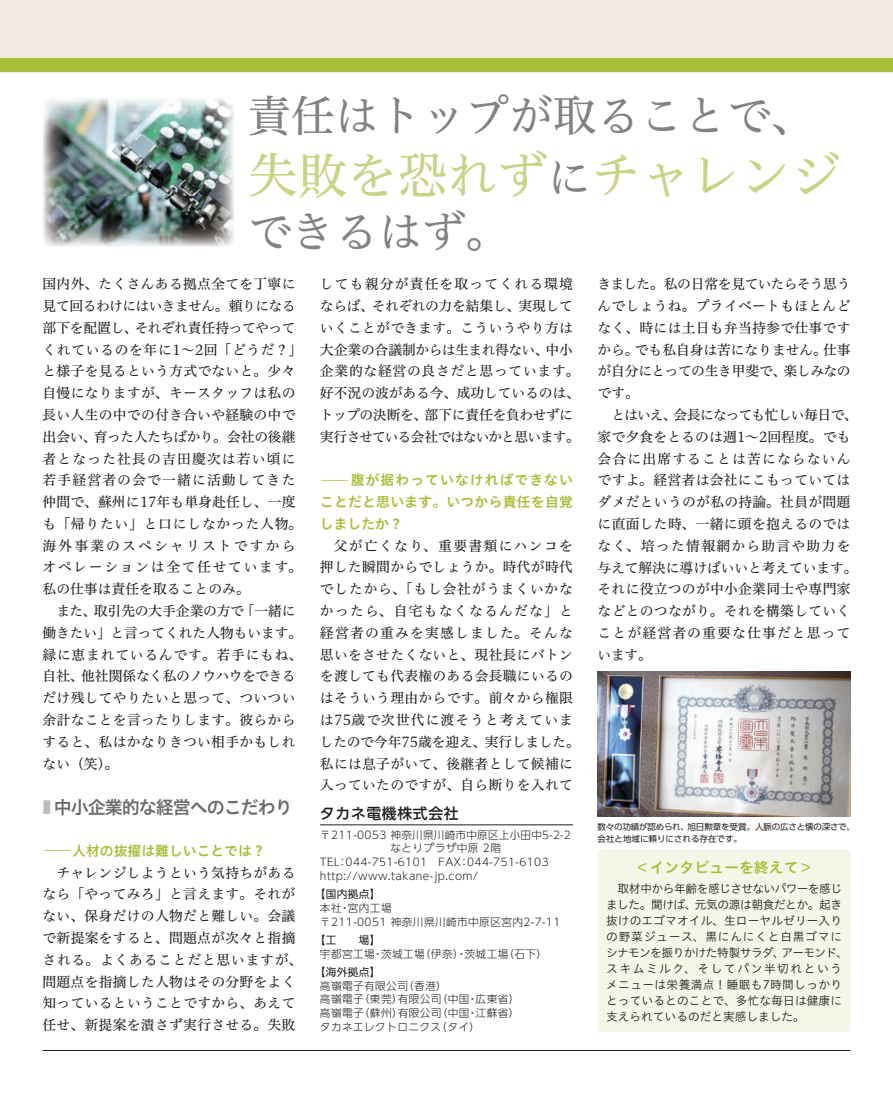
<style>
.page{position:relative;width:893px;height:1093px;background:#fff}
.page>*{position:absolute;margin:0;border:0;box-sizing:border-box;transform-origin:0 0}
.t1{font:49.95px "Hiragino UD Serif Std W4 90 msp RKSJ H";color:#c8d485}
.t2{font:43.65px "Hiragino UD Serif Std W4 90 msp RKSJ H";color:#808285}
.t3{font:18px "Hiragino UD Sans Std W6 90 msp RKSJ H";letter-spacing:-.06em;color:#6c6d70}
.t4{font:14.85px "Hiragino UD Sans Std W6 90 msp RKSJ H";color:#a7bf39}
.t5{font:14.85px "UD Shin Go Pro Medium 90 msp RKSJ H";letter-spacing:.04em;color:#231f20}
.t6{font:13.8px/21.8px "Hiragino UD Serif Std W4 90 msp RKSJ H";letter-spacing:.02em;color:#231f20}
.t7{font:13.8px/21.8px "Hiragino UD Serif Std W4 90 msp RKSJ H";letter-spacing:-.005em;color:#231f20}
.t8{font:13.8px/21.8px "Hiragino UD Sans Std W6 90 msp RKSJ H";letter-spacing:.02em;color:#a7bf39;text-align:justify}
.t9{font:13.8px "Hiragino UD Sans Std W6 90 msp RKSJ H";color:#a7bf39}
.t10{font:11.7px/15.9px "Hiragino UD Sans Std W3 90 msp RKSJ H";letter-spacing:.01em;color:#231f20}
.t11{font:10.65px/13.8px "UD Shin Go Pro Light 90 msp RKSJ H";letter-spacing:.04em;color:#231f20}
.t12{font:10.65px "UD Shin Go Pro Light 90 msp RKSJ H";letter-spacing:.02em;color:#231f20}
.t13{font:10.65px "UD Shin Go Pro Regular 90 msp RKSJ H";letter-spacing:.04em;color:#231f20}
.t14{font:8.55px/11.7px "UD Shin Go Pro Regular 90 msp RKSJ H";color:#231f20}
.s1{font-size:43.65px;color:#808285}
.s2{color:#bcbdc0}
.s3{font-family:"Hiragino UD Serif Std W4 90 msp RKSJ H";font-size:14.85px}
</style>
<div class="page">
<div style="left:0;top:0;width:893px;height:72px;background:#f1ebe1"></div>
<div style="left:0;top:58px;width:893px;height:14px;background:#a7bf39"></div>
<hr style="left:43px;top:1050px;width:807px;height:1px;background:#231f20">
<div style="left:598px;top:849px;width:253px;height:183px;background:#f4f7e7;border-radius:4px"></div>
<hr style="left:320px;top:824px;width:253px;height:1px;background:#231f20">
<img style="left:43px;top:98px;width:191px;height:149px">
<img style="left:598px;top:672px;width:252px;height:144px">
<h2 class="t2" style="left:248px;top:100px;width:568px">責任はトップが取ることで、</h2>
<h1 class="t1" style="left:248px;top:157px;width:595px">失敗を恐れず<span class="s1">に</span>チャレンジ</h1>
<h2 class="t2" style="left:248px;top:215px;width:263px">できるはず。</h2>
<p class="t6" style="left:43px;top:275px;width:261px">国内外、たくさんある拠点全てを丁寧に見て回るわけにはいきません。頼りになる部下を配置し、それぞれ責任持ってやってくれているのを年に1～2回「どうだ？」と様子を見るという方式でないと。少々自慢になりますが、キースタッフは私の長い人生の中での付き合いや経験の中で出会い、育った人たちばかり。会社の後継者となった社長の吉田慶次は若い頃に若手経営者の会で一緒に活動してきた仲間で、蘇州に17年も単身赴任し、一度も「帰りたい」と口にしなかった人物。海外事業のスペシャリストですからオペレーションは全て任せています。私の仕事は責任を取ることのみ。</p>
<p class="t6" style="left:43px;top:602px;width:261px;text-indent:14px">また、取引先の大手企業の方で「一緒に働きたい」と言ってくれた人物もいます。縁に恵まれているんです。若手にもね、自社、他社関係なく私のノウハウをできるだけ残してやりたいと思って、ついつい余計なことを言ったりします。彼らからすると、私はかなりきつい相手かもしれない（笑）。</p>
<h3 class="t3" style="left:43px;top:800px;width:252px"><span class="s2">■</span> 中小企業的な経営へのこだわり</h3>
<p class="t9" style="left:43px;top:845px;width:225px"><span class="s3">―</span>人材の抜擢は難しいことでは？</p>
<p class="t6" style="left:43px;top:863px;width:261px;text-align:center">チャレンジしようという気持ちがある<br>なら「やってみろ」と言えます。それがない、保身だけの人物だと難しい。会議で新提案をすると、問題点が次々と指摘される。よくあることだと思いますが、問題点を指摘した人物はその分野をよく知っているということですから、あえて任せ、新提案を潰さず実行させる。失敗</p>
<p class="t7" style="left:320px;top:275px;width:261px">しても親分が責任を取ってくれる環境ならば、それぞれの力を結集し、実現していくことができます。こういうやり方は大企業の合議制からは生まれ得ない、中小企業的な経営の良さだと思っています。好不況の波がある今、成功しているのは、トップの決断を、部下に責任を負わせずに実行させている会社ではないかと思います。</p>
<p class="t8" style="left:320px;top:471px;width:255px"><span class="s3">―</span>腹が据わっていなければできないことだと思います。いつから責任を自覚しましたか？</p>
<p class="t6" style="left:320px;top:536px;width:261px;text-align:center">父が亡くなり、重要書類にハンコを<br>押した瞬間からでしょうか。時代が時代でしたから、「もし会社がうまくいかなかったら、自宅もなくなるんだな」と経営者の重みを実感しました。そんな思いをさせたくないと、現社長にバトンを渡しても代表権のある会長職にいるのはそういう理由からです。前々から権限は75歳で次世代に渡そうと考えていましたので今年75歳を迎え、実行しました。私には息子がいて、後継者として候補に入っていたのですが、自ら断りを入れて</p>
<p class="t5" style="left:320px;top:808px;width:140px">タカネ電機株式会社</p>
<p class="t12" style="left:320px;top:830px;width:252px">〒211-0053 神奈川県川崎市中原区上小田中5-2-2</p>
<p class="t11" style="left:390px;top:843px;width:112px">なとりプラザ中原 2階</p>
<p class="t11" style="left:320px;top:857px;width:230px">TEL：044-751-6101　FAX：044-751-6103</p>
<p class="t11" style="left:320px;top:870px;width:160px">http://www.takane-jp.com/</p>
<p class="t13" style="left:315px;top:890px;width:67px">【国内拠点】</p>
<p class="t11" style="left:320px;top:902px;width:242px">本社・宮内工場<br>〒211-0051 神奈川県川崎市中原区宮内2-7-11</p>
<p class="t13" style="left:315px;top:936px;width:67px">【工　　場】</p>
<p class="t11" style="left:320px;top:948px;width:229px">宇都宮工場・茨城工場（伊奈）・茨城工場（石下）</p>
<p class="t13" style="left:315px;top:968px;width:67px">【海外拠点】</p>
<p class="t11" style="left:320px;top:980px;width:201px">高嶺電子有限公司（香港）<br>高嶺電子（東莞）有限公司（中国・広東省）高嶺電子（蘇州）有限公司（中国・江蘇省）タカネエレクトロニクス（タイ）</p>
<p class="t6" style="left:598px;top:275px;width:255px;text-align:justify">きました。私の日常を見ていたらそう思うんでしょうね。プライベートもほとんどなく、時には土日も弁当持参で仕事ですから。でも私自身は苦になりません。仕事が自分にとっての生き甲斐で、楽しみなのです。</p>
<p class="t6" style="left:598px;top:406px;width:261px;text-indent:14px">とはいえ、会長になっても忙しい毎日で、家で夕食をとるのは週1～2回程度。でも会合に出席することは苦にならないんですよ。経営者は会社にこもっていてはダメだというのが私の持論。社員が問題に直面した時、一緒に頭を抱えるのではなく、培った情報網から助言や助力を与えて解決に導けばいいと考えています。それに役立つのが中小企業同士や専門家などとのつながり。それを構築していくことが経営者の重要な仕事だと思っています。</p>
<p class="t14" style="left:598px;top:822px;width:259px">数々の功績が認められ、旭日勲章を受賞。人脈の広さと懐の深さで、会社と地域に頼りにされる存在です。</p>
<p class="t4" style="left:635px;top:861px;width:180px">＜インタビューを終えて＞</p>
<p class="t10" style="left:606px;top:882px;width:243px">　取材中から年齢を感じさせないパワーを感じました。聞けば、元気の源は朝食だとか。起き抜けのエゴマオイル、生ローヤルゼリー入りの野菜ジュース、黒にんにくと白黒ゴマにシナモンを振りかけた特製サラダ、アーモンド、スキムミルク、そしてパン半切れというメニューは栄養満点！睡眠も7時間しっかりとっているとのことで、多忙な毎日は健康に支えられているのだと実感しました。</p>
</div>
